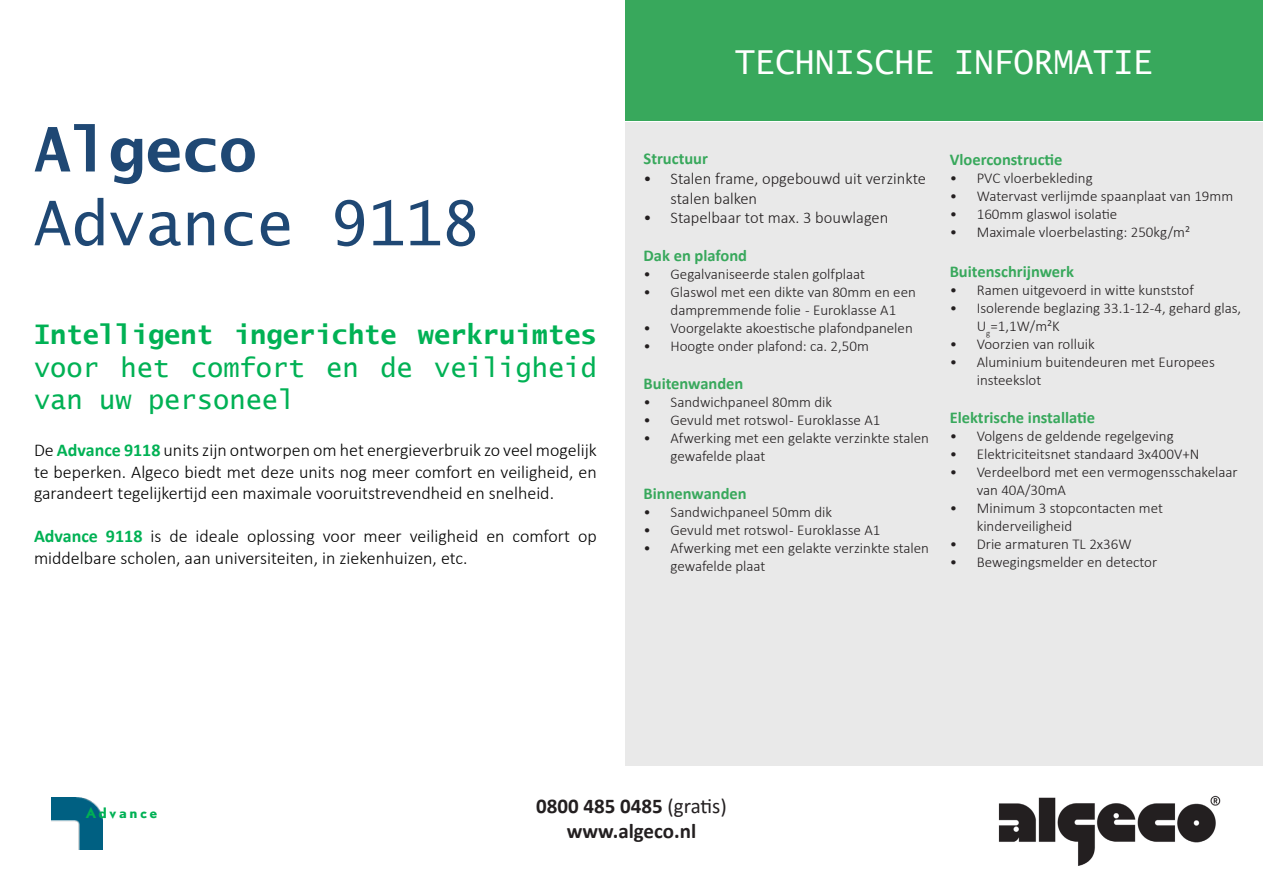
<style>
.page{position:relative;width:1263px;height:893px;background:#fff}
.page>*{position:absolute;margin:0;border:0;box-sizing:border-box;transform-origin:0 0}
.t1{font:61.5px "Lucida Sans Typewriter";color:#1f4874}
.t2{font:700 61.5px "Lucida Sans Typewriter";color:#1f4874}
.t3{font:33px "Lucida Sans Typewriter";color:#fff}
.t4{font:27px/32.4px "Lucida Sans Typewriter";color:#00b154;text-align:justify}
.t5{font:700 21px/25.2px "Calibri";color:#231f20;text-align:center}
.t6{font:300 18px/21.6px "Calibri";color:#000;text-align:justify}
.t7{font:700 16.5px "Calibri";color:#38a85c}
.t8{font:300 16.5px/19.8px "Calibri";color:#231f20}
.t9{font:300 15px/18px "Calibri";color:#231f20}
.t10{font:700 13.5px "DTL Nobel T";color:#00b154}
.s1{font-weight:700}
.s2{font-weight:700;color:#00b154}
.s3{font-weight:400}
</style>
<div class="page">
<img style="left:52px;top:798px;width:51px;height:51px">
<img style="left:998px;top:795px;width:223px;height:71px">
<div style="left:625px;top:122px;width:638px;height:643px;background:#e9e9e9"></div>
<div style="left:625px;top:0;width:638px;height:120px;background:#38a85c"></div>
<p class="t2" style="left:34px;top:114px;width:224px">Algeco</p>
<p class="t1" style="left:34px;top:188px;width:447px">Advance 9118</p>
<p class="t4" style="left:34px;top:319px;width:564px"><span class="s1">Intelligent ingerichte werkruimtes </span>voor het comfort en de veiligheid van uw personeel</p>
<p class="t6" style="left:34px;top:439px;width:564px">De <span class="s2">Advance 9118</span> units zijn ontworpen om het energieverbruik zo veel mogelijk te beperken. Algeco biedt met deze units nog meer comfort en veiligheid, en garandeert tegelijkertijd een maximale vooruitstrevendheid en snelheid.</p>
<p class="t6" style="left:34px;top:525px;width:564px"><span class="s2">Advance 9118</span> is de ideale oplossing voor meer veiligheid en comfort op middelbare scholen, aan universiteiten, in ziekenhuizen, etc.</p>
<p class="t3" style="left:735px;top:44px;width:419px">TECHNISCHE INFORMATIE</p>
<p class="t7" style="left:643px;top:147px;width:66px">Structuur</p>
<p class="t8" style="left:670px;top:168px;width:257px;text-indent:-27px">• Stalen frame, opgebouwd uit verzinkte stalen balken</p>
<p class="t8" style="left:643px;top:208px;width:246px">• Stapelbaar tot max. 3 bouwlagen</p>
<p class="t7" style="left:643px;top:244px;width:105px">Dak en plafond</p>
<p class="t9" style="left:643px;top:265px;width:223px">• Gegalvaniseerde stalen golfplaat</p>
<p class="t9" style="left:643px;top:283px;width:274px;text-align:center">• Glaswol met een dikte van 80mm en een dampremmende folie - Euroklasse A1</p>
<p class="t9" style="left:643px;top:319px;width:271px">• Voorgelakte akoestische plafondpanelen</p>
<p class="t9" style="left:643px;top:337px;width:227px">• Hoogte onder plafond: ca. 2,50m</p>
<p class="t7" style="left:643px;top:372px;width:101px">Buitenwanden</p>
<p class="t9" style="left:643px;top:393px;width:190px">• Sandwichpaneel 80mm dik</p>
<p class="t9" style="left:643px;top:411px;width:238px">• Gevuld met rotswol - Euroklasse A1</p>
<p class="t9" style="left:670px;top:429px;width:260px;text-indent:-27px">• Afwerking met een gelakte verzinkte stalen gewafelde plaat</p>
<p class="t7" style="left:643px;top:482px;width:105px">Binnenwanden</p>
<p class="t9" style="left:643px;top:503px;width:190px">• Sandwichpaneel 50mm dik</p>
<p class="t9" style="left:643px;top:521px;width:238px">• Gevuld met rotswol - Euroklasse A1</p>
<p class="t9" style="left:670px;top:539px;width:260px;text-indent:-27px">• Afwerking met een gelakte verzinkte stalen gewafelde plaat</p>
<p class="t7" style="left:950px;top:148px;width:114px">Vloerconstructie</p>
<p class="t9" style="left:950px;top:169px;width:145px">• PVC vloerbekleding</p>
<p class="t9" style="left:950px;top:187px;width:285px">• Watervast verlijmde spaanplaat van 19mm</p>
<p class="t9" style="left:950px;top:205px;width:169px">• 160mm glaswol isolatie</p>
<p class="t9" style="left:950px;top:223px;width:242px">• Maximale vloerbelasting: 250kg/m²</p>
<p class="t7" style="left:950px;top:260px;width:126px">Buitenschrijnwerk</p>
<p class="t9" style="left:950px;top:281px;width:246px">• Ramen uitgevoerd in witte kunststof</p>
<p class="t9" style="left:977px;top:299px;width:266px;text-indent:-27px">• Isolerende beglazing 33.1-12-4, gehard glas,<br>U<sub>g</sub>=1,1W/m²K</p>
<p class="t9" style="left:950px;top:335px;width:147px">• Voorzien van rolluik</p>
<p class="t9" style="left:977px;top:353px;width:240px;text-indent:-27px">• Aluminium buitendeuren met Europees insteekslot</p>
<p class="t7" style="left:950px;top:406px;width:147px">Elektrische installatie</p>
<p class="t9" style="left:950px;top:427px;width:226px">• Volgens de geldende regelgeving</p>
<p class="t9" style="left:950px;top:445px;width:251px">• Elektriciteitsnet standaard 3x400V+N</p>
<p class="t9" style="left:977px;top:463px;width:262px;text-indent:-27px">• Verdeelbord met een vermogensschakelaar van 40A/30mA</p>
<p class="t9" style="left:977px;top:499px;width:188px;text-indent:-27px">• Minimum 3 stopcontacten met kinderveiligheid</p>
<p class="t9" style="left:950px;top:535px;width:183px">• Drie armaturen TL 2x36W</p>
<p class="t9" style="left:950px;top:553px;width:209px">• Bewegingsmelder en detector</p>
<p class="t10" style="left:86px;top:803px;width:73px">A d v a n c e</p>
<h3 class="t5" style="left:536px;top:793px;width:192px">0800 485 0485 <span class="s3">(gratis) </span>www.algeco.nl</h3>
</div>
